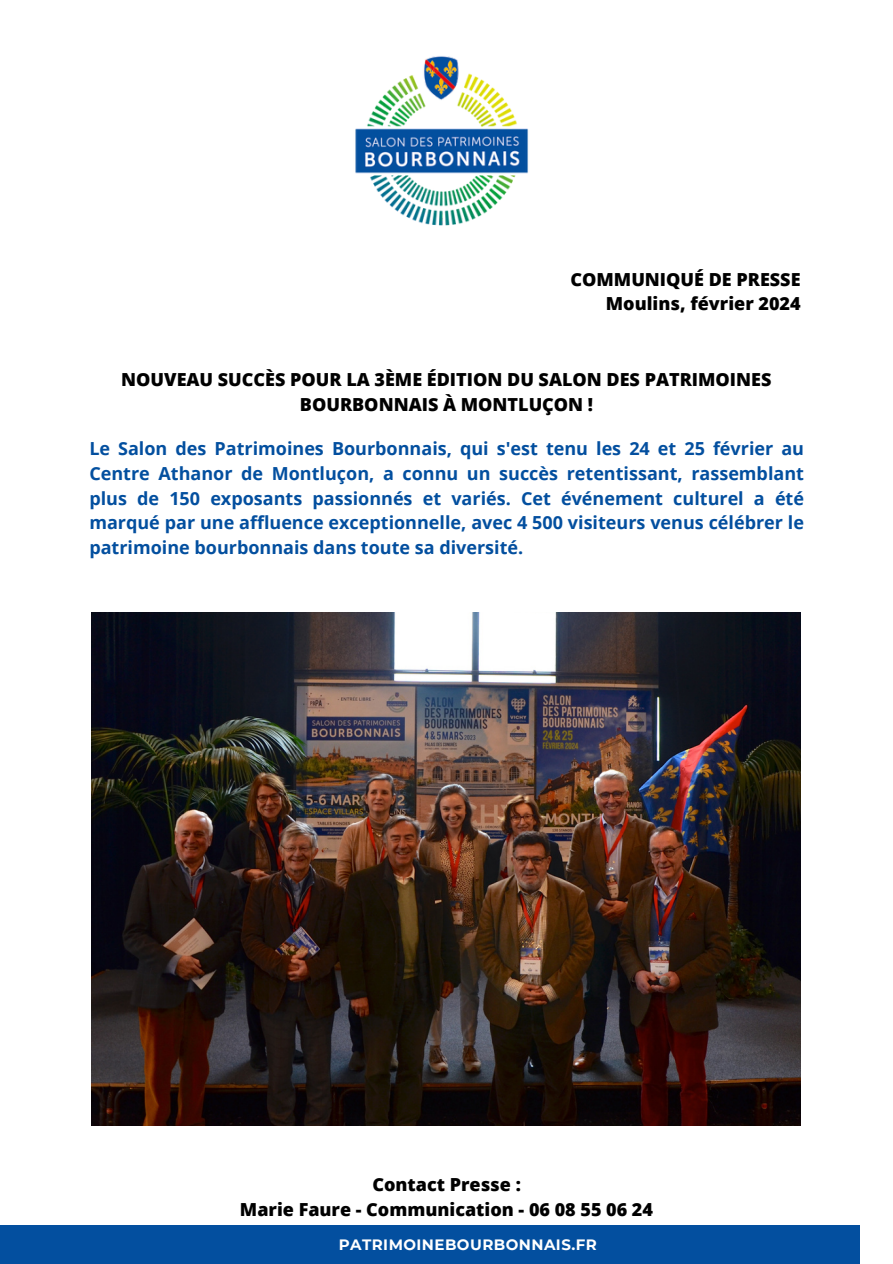
<style>
.page{position:relative;width:893px;height:1264px;background:#fff}
.page>*{position:absolute;margin:0;border:0;box-sizing:border-box;transform-origin:0 0}
.t1{font:700 18px/24.8px "Open Sans";color:#034f9f;text-align:justify}
.t2{font:800 18px/24.8px "Open Sans";color:#000;text-align:center}
.t3{font:700 15px "Montserrat";letter-spacing:.03em;color:#fff}
</style>
<div class="page">
<img style="left:355px;top:56px;width:174px;height:170px">
<div style="left:0;top:1225px;width:859px;height:38px;background:#034f9f"></div>
<img style="left:91px;top:612px;width:709px;height:513px">
<h1 class="t2" style="left:570px;top:266px;width:231px;text-align:right">COMMUNIQUÉ DE PRESSE<br>Moulins, février 2024</h1>
<h2 class="t2" style="left:121px;top:367px;width:651px">NOUVEAU SUCCÈS POUR LA 3ÈME ÉDITION DU SALON DES PATRIMOINES<br>BOURBONNAIS À MONTLUÇON !</h2>
<p class="t1" style="left:89px;top:436px;width:716px">Le Salon des Patrimoines Bourbonnais, qui s'est tenu les 24 et 25 février au Centre Athanor de Montluçon, a connu un succès retentissant, rassemblant plus de 150 exposants passionnés et variés. Cet événement culturel a été marqué par une affluence exceptionnelle, avec 4 500 visiteurs venus célébrer le patrimoine bourbonnais dans toute sa diversité.</p>
<p class="t2" style="left:240px;top:1172px;width:414px">Contact Presse :<br>Marie Faure - Communication - 06 08 55 06 24</p>
<h2 class="t3" style="left:339px;top:1234px;width:259px">PATRIMOINEBOURBONNAIS.FR</h2>
</div>
